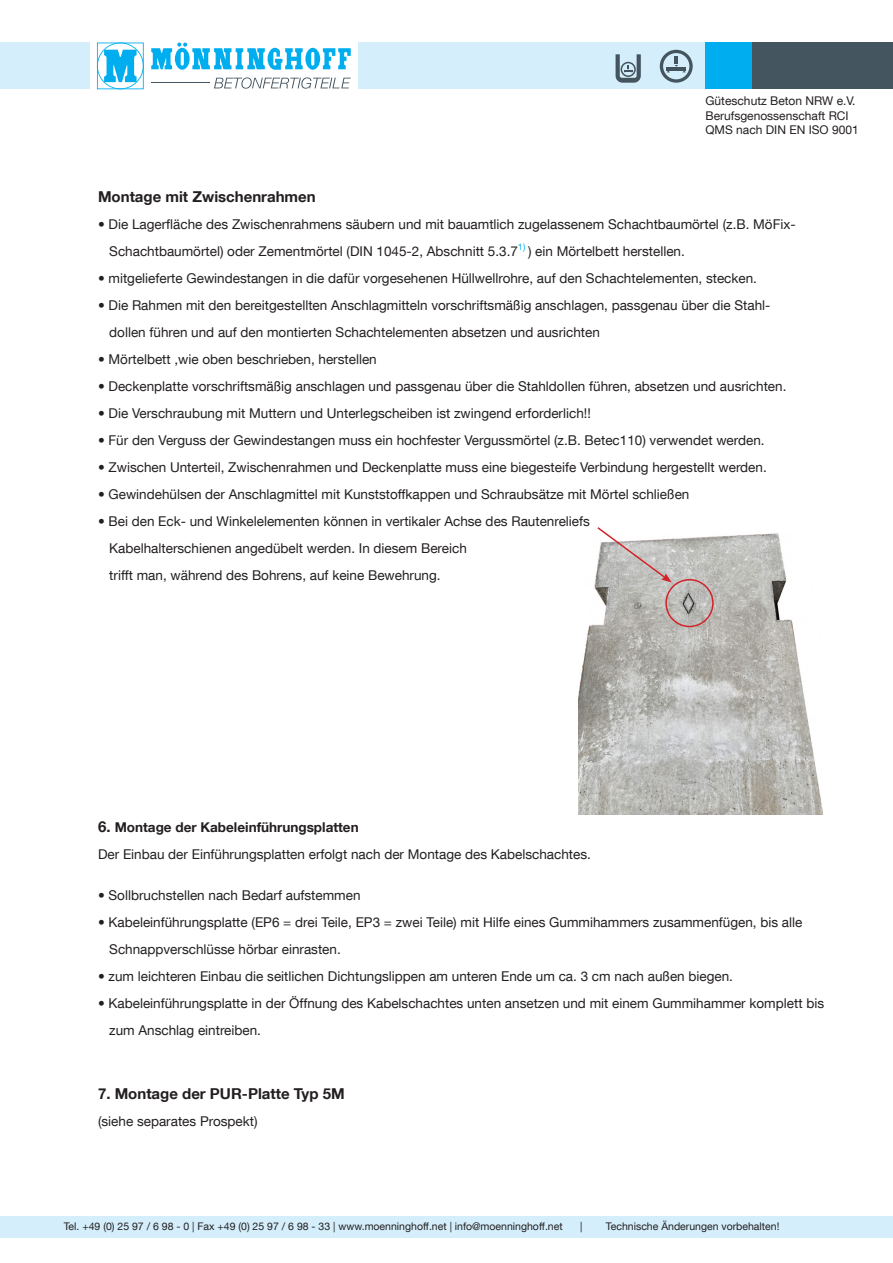
<style>
.page{position:relative;width:893px;height:1263px;background:#fff}
.page>*{position:absolute;margin:0;border:0;box-sizing:border-box;transform-origin:0 0}
.t1{font:700 15px "Helvetica Neue LT Com";color:#231f20}
.t2{font:13.5px "Helvetica Neue LT Com";color:#231f20}
.t3{font:700 13.5px "Helvetica Neue LT Com";color:#231f20}
.t4{font:12px/14.4px "Helvetica Neue LT Com";color:#231f20}
.t5{font:10.5px "Helvetica Neue LT Com";color:#231f20}
.s1{font-size:15px}
</style>
<div class="page">
<div style="left:0;top:1216px;width:893px;height:21px;background:#d4effb"></div>
<svg style="left:97px;top:43px;width:47px;height:46px"></svg>
<svg style="left:151px;top:43px;width:200px;height:27px"></svg>
<hr style="left:151px;top:82px;width:59px;height:1px;background:#45555f">
<svg style="left:214px;top:77px;width:137px;height:12px"></svg>
<div style="left:0;top:43px;width:89px;height:46px;background:#d4effb"></div>
<div style="left:358px;top:43px;width:349px;height:46px;background:#d4effb"></div>
<div style="left:705px;top:43px;width:47px;height:46px;background:#00aeef"></div>
<div style="left:752px;top:43px;width:141px;height:46px;background:#45555f"></div>
<svg style="left:660px;top:50px;width:33px;height:33px"></svg>
<svg style="left:616px;top:54px;width:25px;height:29px"></svg>
<img style="left:578px;top:533px;width:244px;height:281px">
<div style="left:665px;top:579px;width:49px;height:48px;border:2px solid #d1232a;border-radius:50%"></div>
<svg style="left:596px;top:527px;width:76px;height:56px"></svg>
<p class="t4" style="left:705px;top:94px;width:155px">Güteschutz Beton NRW e.V.<br>Berufsgenossenschaft RCI<br>QMS nach DIN EN ISO 9001</p>
<p class="t1" style="left:98px;top:187px;width:219px">Montage mit Zwischenrahmen</p>
<p class="t2" style="left:98px;top:216px;width:699px">• Die Lagerfläche des Zwischenrahmens säubern und mit bauamtlich zugelassenem Schachtbaumörtel (z.B. MöFix-</p>
<p class="t2" style="left:109px;top:243px;width:577px">Schachtbaumörtel) oder Zementmörtel (DIN 1045-2, Abschnitt 5.3.7<sup>1)</sup> ) ein Mörtelbett herstellen.</p>
<p class="t2" style="left:98px;top:270px;width:660px">• mitgelieferte Gewindestangen in die dafür vorgesehenen Hüllwellrohre, auf den Schachtelementen, stecken.</p>
<p class="t2" style="left:98px;top:297px;width:674px">• Die Rahmen mit den bereitgestellten Anschlagmitteln vorschriftsmäßig anschlagen, passgenau über die Stahl-</p>
<p class="t2" style="left:109px;top:324px;width:492px">dollen führen und auf den montierten Schachtelementen absetzen und ausrichten</p>
<p class="t2" style="left:98px;top:351px;width:280px">• Mörtelbett ,wie oben beschrieben, herstellen</p>
<p class="t2" style="left:98px;top:378px;width:690px">• Deckenplatte vorschriftsmäßig anschlagen und passgenau über die Stahldollen führen, absetzen und ausrichten.</p>
<p class="t2" style="left:98px;top:405px;width:494px">• Die Verschraubung mit Muttern und Unterlegscheiben ist zwingend erforderlich!!</p>
<p class="t2" style="left:98px;top:432px;width:668px">• Für den Verguss der Gewindestangen muss ein hochfester Vergussmörtel (z.B. Betec110) verwendet werden.</p>
<p class="t2" style="left:98px;top:459px;width:670px">• Zwischen Unterteil, Zwischenrahmen und Deckenplatte muss eine biegesteife Verbindung hergestellt werden.</p>
<p class="t2" style="left:98px;top:486px;width:593px">• Gewindehülsen der Anschlagmittel mit Kunststoffkappen und Schraubsätze mit Mörtel schließen</p>
<p class="t2" style="left:98px;top:513px;width:493px">• Bei den Eck- und Winkelelementen können in vertikaler Achse des Rautenreliefs</p>
<p class="t2" style="left:109px;top:540px;width:359px">Kabelhalterschienen angedübelt werden. In diesem Bereich</p>
<p class="t2" style="left:109px;top:567px;width:333px">trifft man, während des Bohrens, auf keine Bewehrung.</p>
<p class="t3" style="left:98px;top:819px;width:262px"><span class="s1">6.</span> Montage der Kabeleinführungsplatten</p>
<p class="t2" style="left:98px;top:846px;width:494px">Der Einbau der Einführungsplatten erfolgt nach der Montage des Kabelschachtes.</p>
<p class="t2" style="left:98px;top:886px;width:264px">• Sollbruchstellen nach Bedarf aufstemmen</p>
<p class="t2" style="left:98px;top:913px;width:706px">• Kabeleinführungsplatte (EP6 = drei Teile, EP3 = zwei Teile) mit Hilfe eines Gummihammers zusammenfügen, bis alle</p>
<p class="t2" style="left:109px;top:940px;width:233px">Schnappverschlüsse hörbar einrasten.</p>
<p class="t2" style="left:98px;top:967px;width:636px">• zum leichteren Einbau die seitlichen Dichtungslippen am unteren Ende um ca. 3 cm nach außen biegen.</p>
<p class="t2" style="left:98px;top:994px;width:728px">• Kabeleinführungsplatte in der Öffnung des Kabelschachtes unten ansetzen und mit einem Gummihammer komplett bis</p>
<p class="t2" style="left:109px;top:1021px;width:153px">zum Anschlag eintreiben.</p>
<p class="t1" style="left:98px;top:1084px;width:248px">7. Montage der PUR-Platte Typ 5M</p>
<p class="t2" style="left:98px;top:1113px;width:161px">(siehe separates Prospekt)</p>
<p class="t5" style="left:64px;top:1220px;width:500px">Tel. +49 (0) 25 97 / 6 98 - 0 | Fax +49 (0) 25 97 / 6 98 - 33 | www.moenninghoff.net | info@moenninghoff.net</p>
<p class="t5" style="left:580px;top:1220px;width:4px">|</p>
<p class="t5" style="left:606px;top:1220px;width:175px">Technische Änderungen vorbehalten!</p>
</div>
